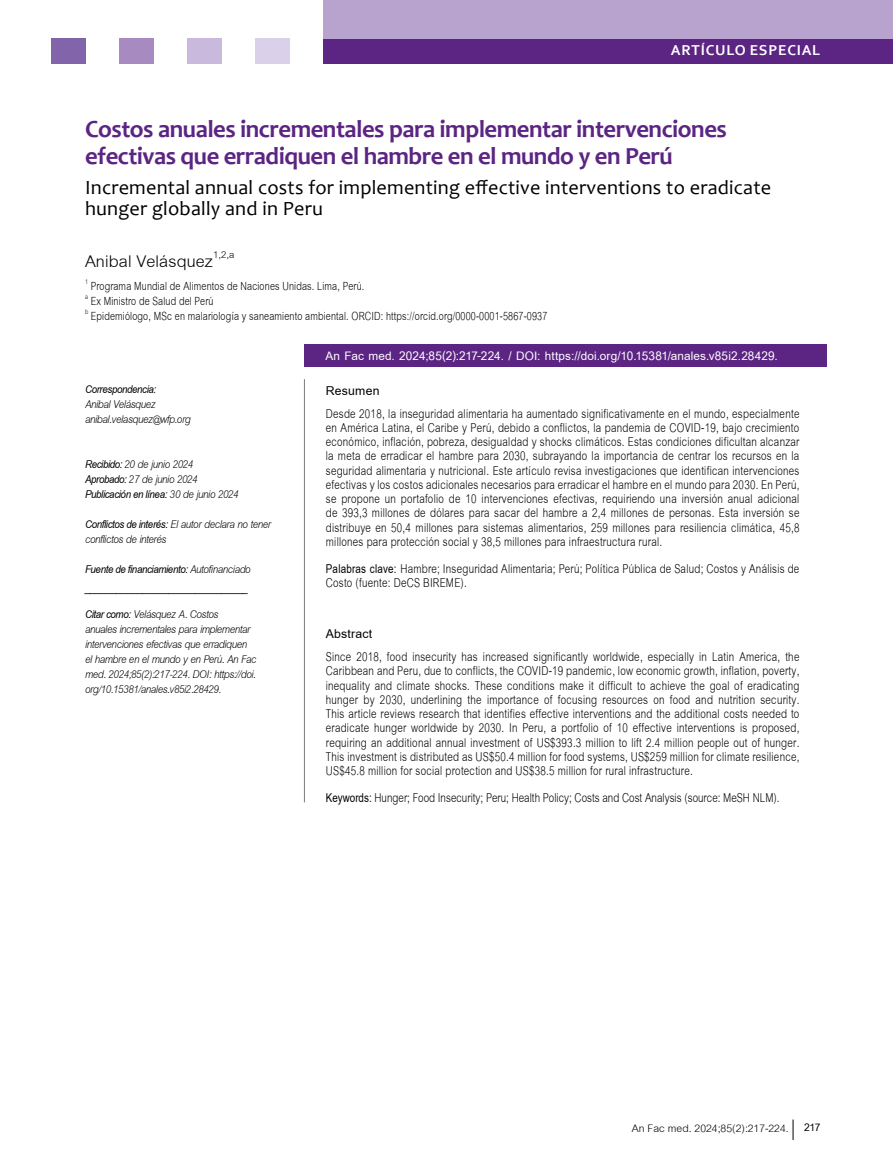
<style>
.page{position:relative;width:893px;height:1174px;background:#fff}
.page>*{position:absolute;margin:0;border:0;box-sizing:border-box;transform-origin:0 0}
.t1{font:700 24.75px/27px "Candara";letter-spacing:-.02em;color:#5c2483}
.t2{font:24.75px "Cordia UPC";letter-spacing:.005em;color:#000}
.t3{font:20.25px/21px "Candara";letter-spacing:.01em;color:#000}
.t4{font:18.75px/14.2px "Cordia UPC";letter-spacing:.015em;color:#000;text-align:justify;scale:.8 1}
.t5{font:700 18.75px "Cordia UPC";letter-spacing:.01em;color:#000}
.t6{font:700 18px "Cordia UPC";letter-spacing:.005em;color:#fff}
.t7{font:17.25px/15px "Cordia UPC";letter-spacing:.01em;color:#000;scale:.8 1}
.t8{font:italic 16.5px/15px "Cordia UPC";letter-spacing:-.025em;color:#000;scale:.9 1}
.t9{font:italic 700 16.5px/19.5px "Cordia UPC";letter-spacing:-.025em;color:#000;scale:.9 1}
.t10{font:15.9px "Cordia UPC";color:#000}
.t11{font:700 15px "Corbel";letter-spacing:.05em;color:#fff}
.s1{font-weight:700}
.s2{font-weight:400}
.s3{font-size:15.75px}
.s4{font-weight:700;font-size:15.75px}
</style>
<div class="page">
<div style="left:51px;top:38px;width:34px;height:26px;background:#8164a9"></div>
<div style="left:255px;top:38px;width:34px;height:26px;background:#dbd0e9"></div>
<div style="left:187px;top:38px;width:34px;height:26px;background:#c9b9dc"></div>
<div style="left:119px;top:38px;width:34px;height:26px;background:#a78ac0"></div>
<div style="left:323px;top:38px;width:570px;height:26px;background:#5c2483"></div>
<div style="left:323px;top:0;width:570px;height:38px;background:#b8a2ce"></div>
<svg style="left:793px;top:1119px;width:1px;height:21px"></svg>
<div style="left:304px;top:344px;width:522px;height:23px;background:#5c2483"></div>
<hr style="left:304px;top:379px;width:1px;height:423px;background:#7c7b7b">
<p class="t11" style="left:671px;top:41px;width:151px">ARTÍCULO ESPECIAL</p>
<h1 class="t1" style="left:85px;top:115px;width:643px">Costos anuales incrementales para implementar intervenciones efectivas que erradiquen el hambre en el mundo y en Perú</h1>
<p class="t3" style="left:85px;top:176px;width:688px">Incremental annual costs for implementing effective interventions to eradicate hunger globally and in Peru</p>
<h1 class="t2" style="left:85px;top:244px;width:151px">Anibal Velásquez<sup>1,2,a</sup></h1>
<p class="t7" style="left:85px;top:279px;width:579px"><sup>1</sup> Programa Mundial de Alimentos de Naciones Unidas. Lima, Perú.<br><sup>a</sup> Ex Ministro de Salud del Perú<br><sup>b</sup> Epidemiólogo, MSc en malariología y saneamiento ambiental. ORCID: https://orcid.org/0000-0001-5867-0937</p>
<p class="t9" style="left:85px;top:379px;width:81px">Correspondencia:</p>
<p class="t8" style="left:85px;top:397px;width:119px">Anibal Velásquez anibal.velasquez@wfp.org</p>
<p class="t8" style="left:85px;top:457px;width:172px"><span class="s1">Recibido:</span> 20 de junio 2024<br><span class="s1">Aprobado:</span> 27 de junio 2024<br><span class="s1">Publicación en línea:</span> 30 de junio 2024</p>
<p class="t8" style="left:85px;top:517px;width:208px"><span class="s1">Conflictos de interés:</span> El autor declara no tener conflictos de interés</p>
<p class="t9" style="left:85px;top:559px;width:186px">Fuente de financiamiento: <span class="s2">Autofinanciado </span>_______________________________</p>
<p class="t8" style="left:85px;top:607px;width:192px"><span class="s1">Citar como:</span> Velásquez A. Costos<br>anuales incrementales para implementar intervenciones efectivas que erradiquen el hambre en el mundo y en Perú. An Fac med. 2024;85(2):217-224. DOI: https://doi. org/10.15381/anales.v85i2.28429.</p>
<p class="t6" style="left:325px;top:344px;width:454px">An Fac med. 2024;85(2):217-224. / DOI: https://doi.org/10.15381/anales.v85i2.28429.</p>
<p class="t5" style="left:326px;top:379px;width:55px">Resumen</p>
<p class="t4" style="left:326px;top:406px;width:593px">Desde 2018, la inseguridad alimentaria ha aumentado significativamente en el mundo, especialmente en América Latina, el Caribe y Perú, debido a conflictos, la pandemia de COVID-19, bajo crecimiento económico, inflación, pobreza, desigualdad y shocks climáticos. Estas condiciones dificultan alcanzar la meta de erradicar el hambre para 2030, subrayando la importancia de centrar los recursos en la seguridad alimentaria y nutricional. Este artículo revisa investigaciones que identifican intervenciones efectivas y los costos adicionales necesarios para erradicar el hambre en el mundo para 2030. En Perú, se propone un portafolio de 10 intervenciones efectivas, requiriendo una inversión anual adicional de 393,3 millones de dólares para sacar del hambre a 2,4 millones de personas. Esta inversión se distribuye en 50,4 millones para sistemas alimentarios, 259 millones para resiliencia climática, 45,8 millones para protección social y 38,5 millones para infraestructura rural.</p>
<p class="t4" style="left:326px;top:562px;width:593px"><span class="s1">Palabras clave:</span> Hambre; Inseguridad Alimentaria; Perú; Política Pública de Salud; Costos y Análisis de<br>Costo (fuente: DeCS BIREME).</p>
<p class="t5" style="left:326px;top:623px;width:48px">Abstract</p>
<p class="t4" style="left:326px;top:650px;width:593px">Since 2018, food insecurity has increased significantly worldwide, especially in Latin America, the Caribbean and Peru, due to conflicts, the COVID-19 pandemic, low economic growth, inflation, poverty, inequality and climate shocks. These conditions make it difficult to achieve the goal of eradicating hunger by 2030, underlining the importance of focusing resources on food and nutrition security.<br>This article reviews research that identifies effective interventions and the additional costs needed to eradicate hunger worldwide by 2030. In Peru, a portfolio of 10 effective interventions is proposed, requiring an additional annual investment of US$393.3 million to lift 2.4 million people out of hunger.<br>This investment is distributed as US$50.4 million for food systems, US$259 million for climate resilience, US$45.8 million for social protection and US$38.5 million for rural infrastructure.</p>
<p class="t4" style="left:326px;top:791px;width:569px"><span class="s1">Keywords:</span> Hunger; Food Insecurity; Peru; Health Policy; Costs and Cost Analysis (source: MeSH NLM).</p>
<p class="t10" style="left:632px;top:1117px;width:190px">An Fac med. 2024;85(2)<span class="s3">:217-224.</span> <span class="s4">217</span></p>
</div>
